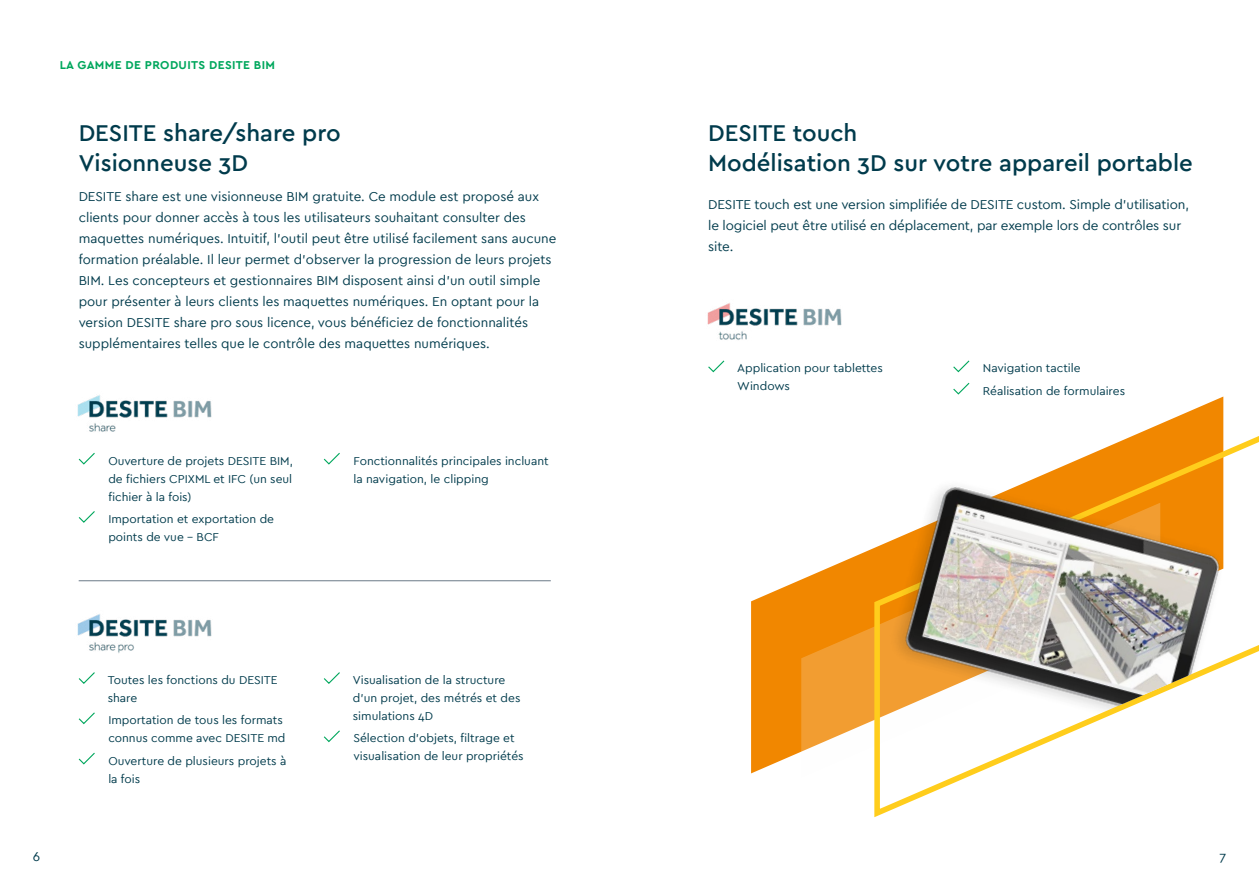
<style>
.page{position:relative;width:1259px;height:893px;background:#fff}
.page>*{position:absolute;margin:0;border:0;box-sizing:border-box;transform-origin:0 0}
.t1{font:500 24px/30px "Cera";color:#003b4c}
.t2{font:13.5px/21px "Cera";color:#003b4c}
.t3{font:12px/18px "Cera";color:#003b4c}
.t4{font:700 12px "Cera";letter-spacing:.03em;color:#00a75d}
</style>
<div class="page">
<svg style="left:751px;top:396px;width:472px;height:377px"></svg>
<hr style="left:79px;top:580px;width:472px;height:1px;background:#7b8895">
<svg style="left:78px;top:452px;width:17px;height:13px"></svg>
<svg style="left:78px;top:511px;width:17px;height:12px"></svg>
<svg style="left:323px;top:452px;width:17px;height:13px"></svg>
<svg style="left:708px;top:360px;width:17px;height:13px"></svg>
<svg style="left:953px;top:360px;width:17px;height:13px"></svg>
<svg style="left:953px;top:382px;width:17px;height:13px"></svg>
<svg style="left:78px;top:672px;width:17px;height:12px"></svg>
<svg style="left:78px;top:712px;width:17px;height:13px"></svg>
<svg style="left:78px;top:752px;width:17px;height:13px"></svg>
<svg style="left:323px;top:672px;width:17px;height:12px"></svg>
<svg style="left:323px;top:730px;width:17px;height:13px"></svg>
<svg style="left:801px;top:503px;width:69px;height:270px"></svg>
<svg style="left:870px;top:423px;width:389px;height:395px"></svg>
<img style="left:77px;top:395px;width:135px;height:37px">
<img style="left:77px;top:614px;width:135px;height:39px">
<img style="left:707px;top:303px;width:135px;height:37px">
<img style="left:880px;top:452px;width:379px;height:284px">
<p class="t4" style="left:60px;top:57px;width:217px">LA GAMME DE PRODUITS DESITE BIM</p>
<h1 class="t1" style="left:79px;top:117px;width:263px">DESITE share/share pro<br>Visionneuse 3D</h1>
<p class="t2" style="left:79px;top:185px;width:479px">DESITE share est une visionneuse BIM gratuite. Ce module est proposé aux clients pour donner accès à tous les utilisateurs souhaitant consulter des maquettes numériques. Intuitif, l’outil peut être utilisé facilement sans aucune formation préalable. Il leur permet d’observer la progression de leurs projets BIM. Les concepteurs et gestionnaires BIM disposent ainsi d’un outil simple pour présenter à leurs clients les maquettes numériques. En optant pour la version DESITE share pro sous licence, vous bénéficiez de fonctionnalités supplémentaires telles que le contrôle des maquettes numériques.</p>
<p class="t3" style="left:108px;top:451px;width:186px;text-align:justify">Ouverture de projets DESITE BIM, de fichiers CPIXML et IFC (un seul fichier à la fois)</p>
<p class="t3" style="left:108px;top:509px;width:167px">Importation et exportation de points de vue - BCF</p>
<p class="t3" style="left:108px;top:670px;width:171px">Toutes les fonctions du DESITE share</p>
<p class="t3" style="left:108px;top:711px;width:179px">Importation de tous les formats connus comme avec DESITE md</p>
<p class="t3" style="left:108px;top:751px;width:180px">Ouverture de plusieurs projets à la fois</p>
<p class="t3" style="left:353px;top:451px;width:197px">Fonctionnalités principales incluant la navigation, le clipping</p>
<p class="t3" style="left:353px;top:670px;width:169px">Visualisation de la structure d’un projet, des métrés et des simulations 4D</p>
<p class="t3" style="left:353px;top:729px;width:172px">Sélection d’objets, filtrage et visualisation de leur propriétés</p>
<h1 class="t1" style="left:708px;top:117px;width:486px">DESITE touch<br>Modélisation 3D sur votre appareil portable</h1>
<p class="t2" style="left:708px;top:193px;width:482px">DESITE touch est une version simplifiée de DESITE custom. Simple d’utilisation, le logiciel peut être utilisé en déplacement, par exemple lors de contrôles sur site.</p>
<p class="t3" style="left:737px;top:359px;width:147px">Application pour tablettes<br>Windows</p>
<p class="t3" style="left:983px;top:357px;width:144px;line-height:22.2px">Navigation tactile<br>Réalisation de formulaires</p>
<p class="t2" style="left:33px;top:845px;width:9px">6</p>
<p class="t2" style="left:1219px;top:845px;width:8px">7</p>
</div>
